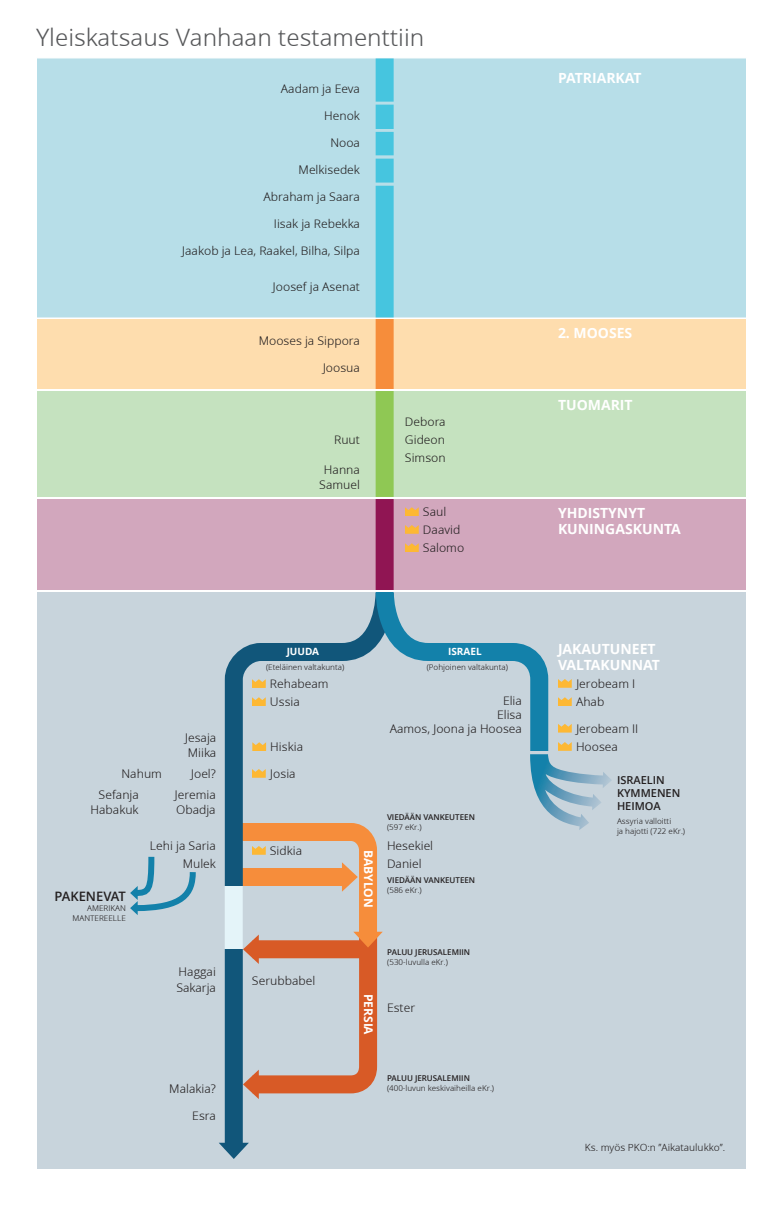
<style>
.page{position:relative;width:783px;height:1206px;background:#fff}
.page>*{position:absolute;margin:0;border:0;box-sizing:border-box;transform-origin:0 0}
.t1{font:24px "Zoramlds Lat";color:#57585a}
.t2{font:700 14px/16px "Zoramlds Lat";color:#fff}
.t3{font:600 13px "Zoramlds Lat";color:#231f20}
.t4{font:12px/14.2px "Zoramlds Lat";color:#231f20}
.t5{font:700 12px "Zoramlds Lat";color:#fff}
.t6{font:600 11px/13px "Zoramlds Lat";color:#231f20}
.t7{font:10px "Zoramlds Lat";color:#231f20}
.t8{font:700 10px "Zoramlds Lat";color:#fff}
.t9{font:8px/10px "Zoramlds Lat";color:#231f20;text-align:right}
.t10{font:600 8px "Zoramlds Lat";color:#231f20}
</style>
<div class="page">
<div style="left:36px;top:57px;width:711px;height:261px;background:#b7dee8;border:1px solid #fff"></div>
<div style="left:36px;top:318px;width:711px;height:72px;background:#feddae;border:1px solid #fff"></div>
<div style="left:36px;top:390px;width:711px;height:108px;background:#c5e2bf;border:1px solid #fff"></div>
<div style="left:36px;top:498px;width:711px;height:93px;background:#d2a7bd;border:1px solid #fff"></div>
<div style="left:36px;top:592px;width:710px;height:578px;background:#c8d4dc"></div>
<svg style="left:130px;top:856px;width:66px;height:59px"></svg>
<div style="left:376px;top:319px;width:18px;height:70px;background:#f68d3b"></div>
<div style="left:376px;top:391px;width:18px;height:106px;background:#8fc854"></div>
<div style="left:225px;top:949px;width:18px;height:200px;background:#11567a"></div>
<svg style="left:219px;top:1143px;width:30px;height:16px"></svg>
<div style="left:376px;top:499px;width:18px;height:91px;background:#901553"></div>
<div style="left:376px;top:58px;width:18px;height:44px;background:#46c5df"></div>
<div style="left:376px;top:105px;width:18px;height:24px;background:#46c5df"></div>
<div style="left:376px;top:132px;width:18px;height:23px;background:#46c5df"></div>
<div style="left:376px;top:159px;width:18px;height:24px;background:#46c5df"></div>
<div style="left:376px;top:186px;width:18px;height:131px;background:#46c5df"></div>
<svg style="left:405px;top:507px;width:14px;height:9px"></svg>
<svg style="left:405px;top:525px;width:14px;height:9px"></svg>
<svg style="left:405px;top:543px;width:14px;height:9px"></svg>
<svg style="left:223px;top:574px;width:389px;height:528px"></svg>
<h1 class="t1" style="left:36px;top:20px;width:390px">Yleiskatsaus Vanhaan testamenttiin</h1>
<p class="t4" style="left:281px;top:82px;width:81px">Aadam ja Eeva</p>
<p class="t4" style="left:324px;top:109px;width:37px">Henok</p>
<p class="t4" style="left:330px;top:136px;width:31px">Nooa</p>
<p class="t4" style="left:299px;top:163px;width:63px">Melkisedek</p>
<p class="t4" style="left:264px;top:190px;width:98px">Abraham ja Saara</p>
<p class="t4" style="left:274px;top:217px;width:88px">Iisak ja Rebekka</p>
<p class="t4" style="left:182px;top:244px;width:180px">Jaakob ja Lea, Raakel, Bilha, Silpa</p>
<p class="t4" style="left:273px;top:280px;width:89px">Joosef ja Asenat</p>
<p class="t4" style="left:259px;top:334px;width:103px">Mooses ja Sippora</p>
<p class="t4" style="left:323px;top:361px;width:39px">Joosua</p>
<p class="t4" style="left:334px;top:433px;width:27px">Ruut</p>
<p class="t4" style="left:319px;top:478px;width:42px">Samuel</p>
<p class="t4" style="left:324px;top:463px;width:37px">Hanna</p>
<p class="t4" style="left:405px;top:415px;width:42px">Debora</p>
<p class="t4" style="left:405px;top:433px;width:42px">Gideon</p>
<p class="t4" style="left:405px;top:451px;width:42px">Simson</p>
<p class="t4" style="left:423px;top:505px;width:25px">Saul</p>
<p class="t4" style="left:423px;top:523px;width:39px">Daavid</p>
<p class="t4" style="left:423px;top:541px;width:43px">Salomo</p>
<p class="t8" style="left:287px;top:644px;width:34px">JUUDA</p>
<p class="t8" style="left:448px;top:644px;width:35px">ISRAEL</p>
<p class="t2" style="left:558px;top:70px;width:85px">PATRIARKAT</p>
<p class="t2" style="left:558px;top:325px;width:76px">2. MOOSES</p>
<p class="t2" style="left:558px;top:397px;width:76px">TUOMARIT</p>
<p class="t2" style="left:558px;top:505px;width:124px">YHDISTYNYT<br>KUNINGASKUNTA</p>
<p class="t2" style="left:558px;top:641px;width:99px">JAKAUTUNEET</p>
<p class="t4" style="left:185px;top:730px;width:33px;line-height:15.2px">Jesaja<br>Miika</p>
<p class="t4" style="left:122px;top:767px;width:42px">Nahum</p>
<p class="t4" style="left:175px;top:763px;width:43px;line-height:21.2px;text-align:right">Joel?<br>Jeremia</p>
<p class="t4" style="left:176px;top:803px;width:41px">Obadja</p>
<p class="t4" style="left:91px;top:788px;width:50px;line-height:15px;text-align:right">Sefanja<br>Habakuk</p>
<p class="t3" style="left:54px;top:886px;width:73px">PAKENEVAT</p>
<p class="t9" style="left:73px;top:903px;width:55px">AMERIKAN<br>MANTEREELLE</p>
<p class="t4" style="left:150px;top:837px;width:68px;line-height:17.8px;text-align:right">Lehi ja Saria<br>Mulek</p>
<p class="t4" style="left:176px;top:964px;width:41px;line-height:15.9px">Haggai<br>Sakarja</p>
<p class="t4" style="left:169px;top:1082px;width:48px">Malakia?</p>
<p class="t4" style="left:192px;top:1109px;width:25px">Esra</p>
<p class="t9" style="left:266px;top:662px;width:80px">(Eteläinen valtakunta)</p>
<p class="t9" style="left:427px;top:662px;width:83px">(Pohjoinen valtakunta)</p>
<p class="t2" style="left:558px;top:657px;width:104px">VALTAKUNNAT</p>
<p class="t4" style="left:270px;top:675px;width:60px;line-height:17.8px">Rehabeam<br>Ussia</p>
<p class="t4" style="left:270px;top:740px;width:34px">Hiskia</p>
<p class="t4" style="left:270px;top:767px;width:27px">Josia</p>
<p class="t4" style="left:270px;top:844px;width:34px">Sidkia</p>
<p class="t4" style="left:252px;top:974px;width:65px">Serubbabel</p>
<p class="t4" style="left:390px;top:693px;width:134px;text-align:right">Elia<br>Elisa<br>Aamos, Joona ja Hoosea</p>
<p class="t5" style="left:378px;top:850px;width:59px;rotate:90deg">BABYLON</p>
<p class="t10" style="left:387px;top:811px;width:89px">VIEDÄÄN VANKEUTEEN</p>
<p class="t9" style="left:387px;top:822px;width:36px">(597 eKr.)</p>
<p class="t4" style="left:387px;top:837px;width:48px;line-height:18.2px">Hesekiel<br>Daniel</p>
<p class="t10" style="left:387px;top:874px;width:89px">VIEDÄÄN VANKEUTEEN</p>
<p class="t9" style="left:387px;top:885px;width:36px">(586 eKr.)</p>
<p class="t5" style="left:378px;top:994px;width:43px;rotate:90deg">PERSIA</p>
<p class="t10" style="left:387px;top:946px;width:84px">PALUU JERUSALEMIIN</p>
<p class="t9" style="left:387px;top:957px;width:62px">(530- luvulla eKr.)</p>
<p class="t4" style="left:387px;top:1001px;width:30px">Ester</p>
<p class="t10" style="left:387px;top:1072px;width:84px">PALUU JERUSALEMIIN</p>
<p class="t9" style="left:387px;top:1083px;width:109px">(400- luvun keskivaiheilla eKr.)</p>
<p class="t4" style="left:576px;top:677px;width:61px">Jerobeam I</p>
<p class="t4" style="left:576px;top:719px;width:64px;line-height:18.2px">Jerobeam II<br>Hoosea</p>
<p class="t4" style="left:576px;top:695px;width:30px">Ahab</p>
<p class="t6" style="left:617px;top:774px;width:65px">ISRAELIN<br>KYMMENEN<br>HEIMOA</p>
<p class="t9" style="left:617px;top:817px;width:70px;text-align:left">Assyria valloitti<br>ja hajotti (722 eKr.)</p>
<p class="t7" style="left:585px;top:1140px;width:142px">Ks. myös PKO:n ”Aikataulukko”.</p>
</div>
